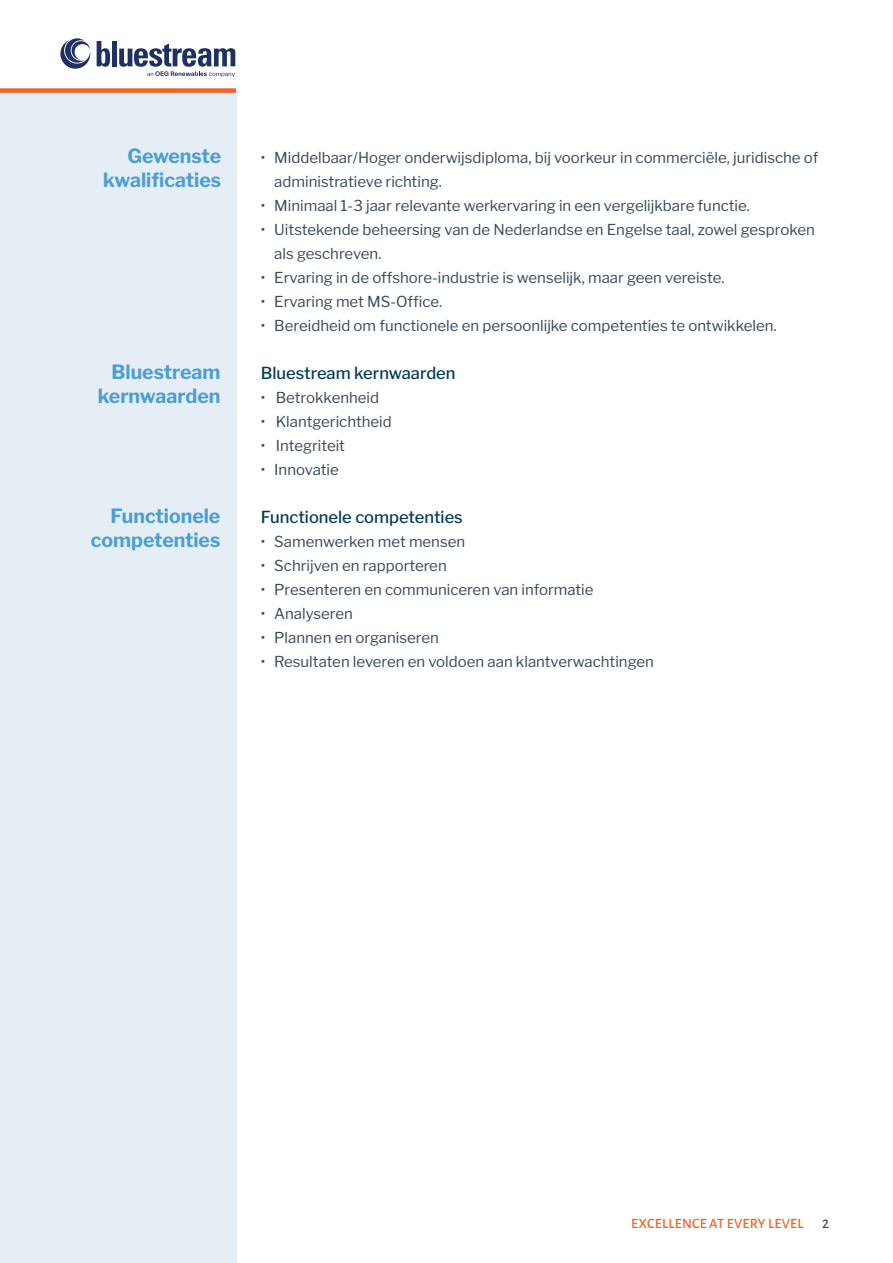
<style>
.page{position:relative;width:893px;height:1263px;background:#fff}
.page>*{position:absolute;margin:0;border:0;box-sizing:border-box;transform-origin:0 0}
.t1{font:700 19.5px/24px "Libre Franklin";color:#4c9ed1;text-align:right}
.t2{font:500 16.5px "Libre Franklin";color:#013a59}
.t3{font:15px/24px "Libre Franklin";color:#364a57}
.t4{font:500 14.25px "Alegreya Sans";letter-spacing:.02em;color:#f26224}
.t5{font:500 14.25px "Alegreya Sans";color:#524950}
</style>
<div class="page">
<div style="left:0;top:91px;width:236px;height:1172px;background:#e5eef4"></div>
<div style="left:0;top:88px;width:236px;height:5px;background:#f26224"></div>
<svg style="left:97px;top:41px;width:13px;height:26px"></svg>
<div style="left:112px;top:41px;width:5px;height:25px;background:#1f3164"></div>
<svg style="left:60px;top:38px;width:31px;height:31px"></svg>
<svg style="left:119px;top:44px;width:116px;height:33px"></svg>
<h1 class="t1" style="left:103px;top:142px;width:120px">Gewenste kwalificaties</h1>
<h1 class="t1" style="left:98px;top:358px;width:124px">Bluestream kernwaarden</h1>
<h1 class="t1" style="left:91px;top:502px;width:131px">Functionele competenties</h1>
<p class="t3" style="left:274px;top:144px;width:546px;text-indent:-14px">• Middelbaar/Hoger onderwijsdiploma, bij voorkeur in commerciële, juridische of administratieve richting.</p>
<p class="t3" style="left:261px;top:192px;width:491px">• Minimaal 1-3 jaar relevante werkervaring in een vergelijkbare functie.</p>
<p class="t3" style="left:274px;top:216px;width:542px;text-indent:-14px">• Uitstekende beheersing van de Nederlandse en Engelse taal, zowel gesproken als geschreven.</p>
<p class="t3" style="left:261px;top:264px;width:465px">• Ervaring in de offshore-industrie is wenselijk, maar geen vereiste.</p>
<p class="t3" style="left:261px;top:288px;width:183px">• Ervaring met MS-Office.</p>
<p class="t3" style="left:261px;top:312px;width:517px">• Bereidheid om functionele en persoonlijke competenties te ontwikkelen.</p>
<p class="t2" style="left:261px;top:360px;width:196px">Bluestream kernwaarden</p>
<p class="t3" style="left:261px;top:384px;width:120px">• Betrokkenheid</p>
<p class="t3" style="left:261px;top:408px;width:133px">• Klantgerichtheid</p>
<p class="t3" style="left:261px;top:432px;width:86px">• Integriteit</p>
<p class="t3" style="left:261px;top:456px;width:80px">• Innovatie</p>
<p class="t2" style="left:261px;top:504px;width:204px">Functionele competenties</p>
<p class="t3" style="left:261px;top:528px;width:206px">• Samenwerken met mensen</p>
<p class="t3" style="left:261px;top:552px;width:187px">• Schrijven en rapporteren</p>
<p class="t3" style="left:261px;top:576px;width:334px">• Presenteren en communiceren van informatie</p>
<p class="t3" style="left:261px;top:600px;width:94px">• Analyseren</p>
<p class="t3" style="left:261px;top:624px;width:180px">• Plannen en organiseren</p>
<p class="t3" style="left:261px;top:648px;width:395px">• Resultaten leveren en voldoen aan klantverwachtingen</p>
<p class="t4" style="left:631px;top:1213px;width:174px">EXCELLENCE AT EVERY LEVEL</p>
<p class="t5" style="left:822px;top:1213px;width:9px">2</p>
</div>
